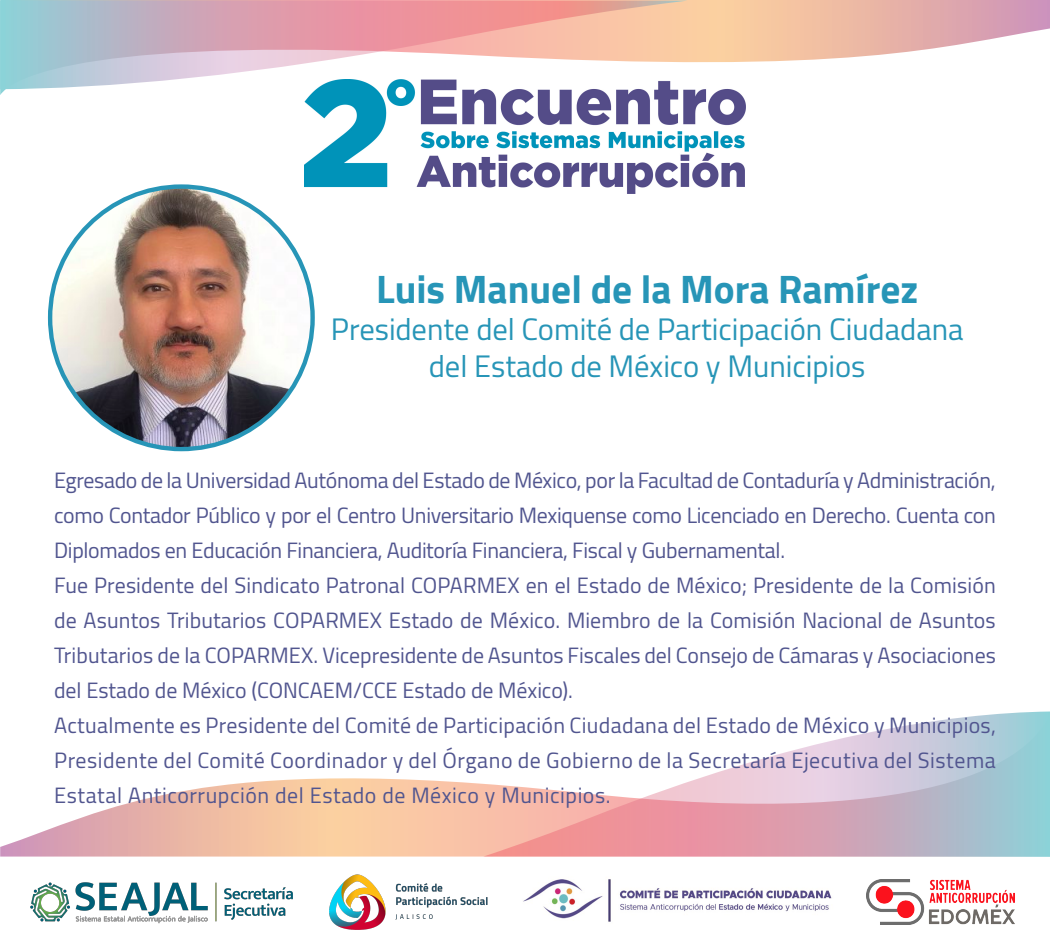
<style>
.page{position:relative;width:1050px;height:945px;background:#fff}
.page>*{position:absolute;margin:0;border:0;box-sizing:border-box;transform-origin:0 0}
.t1{font:700 39.38px "Cairo";color:#2795b7}
.t2{font:30.62px/36.8px "Cairo";color:#2795b7;text-align:center}
.t3{font:21.88px/35px "Cairo";color:#51558f}
</style>
<div class="page">
<svg style="left:0;top:778px;width:483px;height:79px"></svg>
<svg style="left:483px;top:712px;width:567px;height:145px"></svg>
<img style="left:30px;top:882px;width:263px;height:42px">
<img style="left:867px;top:879px;width:148px;height:46px">
<img style="left:329px;top:874px;width:159px;height:56px">
<img style="left:523px;top:879px;width:309px;height:43px">
<img style="left:50px;top:187px;width:263px;height:262px;border-radius:131px">
<svg style="left:0;top:0;width:1050px;height:95px"></svg>
<svg style="left:0;top:1px;width:687px;height:88px"></svg>
<img style="left:304px;top:80px;width:442px;height:113px">
<h1 class="t1" style="left:376px;top:267px;width:544px">Luis Manuel de la Mora Ramírez</h1>
<h2 class="t2" style="left:331px;top:311px;width:634px">Presidente del Comité de Participación Ciudadana del Estado de México y Municipios</h2>
<p class="t3" style="left:54px;top:463px;width:943px">Egresado de la Universidad Autónoma del Estado de México, por la Facultad de Contaduría y Administración, como Contador Público y por el Centro Universitario Mexiquense como Licenciado en Derecho. Cuenta con Diplomados en Educación Financiera, Auditoría Financiera, Fiscal y Gubernamental.<br>Fue Presidente del Sindicato Patronal COPARMEX en el Estado de México; Presidente de la Comisión de Asuntos Tributarios COPARMEX Estado de México. Miembro de la Comisión Nacional de Asuntos Tributarios de la COPARMEX. Vicepresidente de Asuntos Fiscales del Consejo de Cámaras y Asociaciones del Estado de México (CONCAEM/CCE Estado de México).<br>Actualmente es Presidente del Comité de Participación Ciudadana del Estado de México y Municipios, Presidente del Comité Coordinador y del Órgano de Gobierno de la Secretaría Ejecutiva del Sistema Estatal Anticorrupción del Estado de México y Municipios.</p>
</div>
